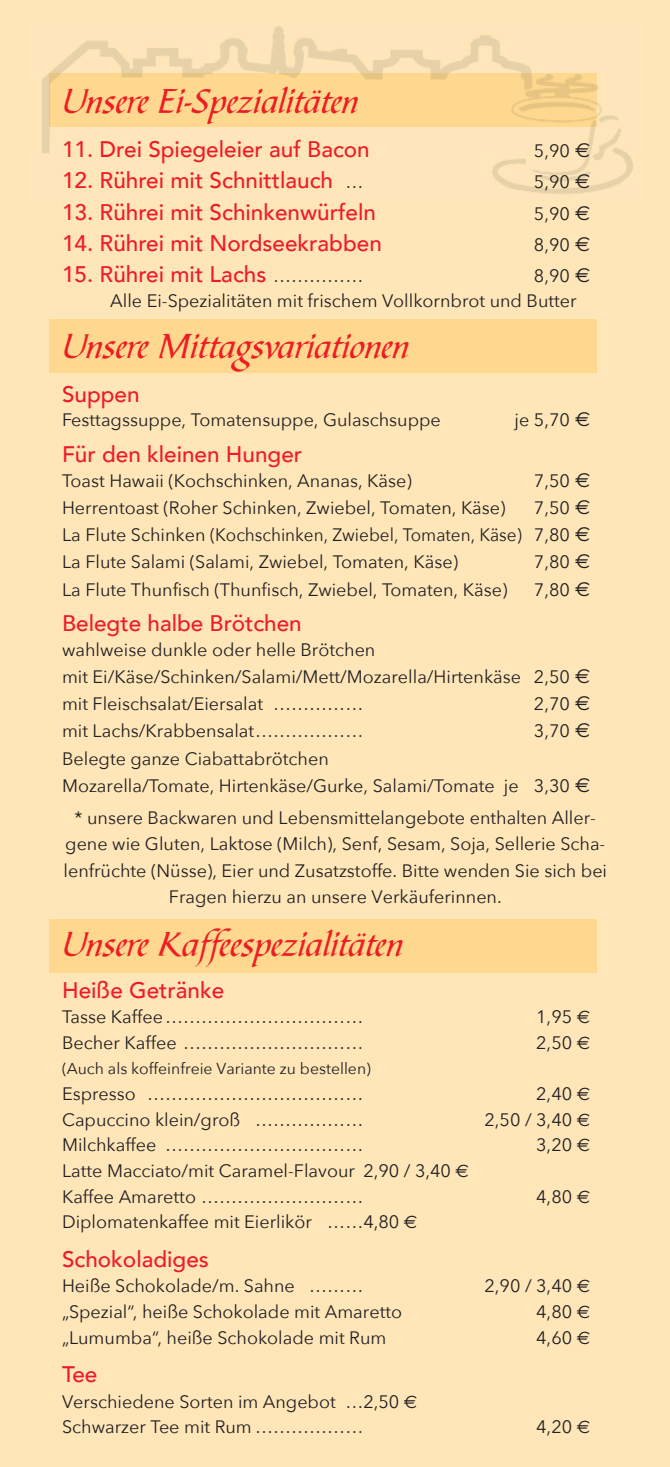
<style>
.page{position:relative;width:670px;height:1467px;background:#fee6b9}
.page>*{position:absolute;margin:0;border:0;box-sizing:border-box;transform-origin:0 0}
.t1{font:36px "Bible Scr D";color:#ee1d23}
.t2{font:500 22.5px "Avenir";color:#ee1c28}
.t3{font:18px/27.2px "Avenir Next";color:#231f20}
.t4{font:15.75px "Avenir Next";color:#231f20}
.s1{font-family:"Euro Sans";font-size:20.25px}
.s2{font-family:"Avenir Next";font-weight:400;font-size:18px;color:#231f20}
.s3{font-family:"Euro Sans"}
</style>
<div class="page">
<div style="left:50px;top:320px;width:547px;height:53px;background:#fed88f"></div>
<img style="left:42px;top:26px;width:591px;height:168px">
<img style="left:50px;top:74px;width:547px;height:53px">
<div style="left:50px;top:919px;width:547px;height:54px;background:#fed88f"></div>
<h1 class="t1" style="left:62px;top:80px;width:298px">Unsere Ei-Spezialitäten</h1>
<p class="t2" style="left:62px;top:135px;width:309px">11. Drei Spiegeleier auf Bacon</p>
<p class="t3" style="left:534px;top:138px;width:58px">5,90 <span class="s1">€</span></p>
<p class="t2" style="left:62px;top:166px;width:303px">12. Rührei mit Schnittlauch <span class="s2">…</span></p>
<p class="t3" style="left:534px;top:169px;width:58px">5,90 <span class="s1">€</span></p>
<p class="t2" style="left:62px;top:197px;width:315px">13. Rührei mit Schinkenwürfeln</p>
<p class="t3" style="left:534px;top:200px;width:58px">5,90 <span class="s1">€</span></p>
<p class="t2" style="left:62px;top:228px;width:321px">14. Rührei mit Nordseekrabben</p>
<p class="t3" style="left:534px;top:232px;width:58px">8,90 <span class="s1">€</span></p>
<p class="t2" style="left:62px;top:260px;width:303px">15. Rührei mit Lachs <span class="s2">……………</span></p>
<p class="t3" style="left:110px;top:264px;width:481px;line-height:24.8px;text-indent:424px">8,90 <span class="s1">€<br></span>Alle Ei-Spezialitäten mit frischem Vollkornbrot und Butter</p>
<h1 class="t1" style="left:62px;top:324px;width:348px">Unsere Mittagsvariationen</h1>
<p class="t2" style="left:62px;top:379px;width:79px">Suppen</p>
<p class="t3" style="left:62px;top:407px;width:380px">Festtagssuppe, Tomatensuppe, Gulaschsuppe</p>
<p class="t3" style="left:514px;top:407px;width:77px">je 5,70 <span class="s1">€</span></p>
<p class="t2" style="left:62px;top:439px;width:242px">Für den kleinen Hunger</p>
<p class="t3" style="left:62px;top:467px;width:351px">Toast Hawaii (Kochschinken, Ananas, Käse)</p>
<p class="t3" style="left:534px;top:467px;width:58px">7,50 <span class="s1">€</span></p>
<p class="t3" style="left:62px;top:494px;width:445px">Herrentoast (Roher Schinken, Zwiebel, Tomaten, Käse)</p>
<p class="t3" style="left:62px;top:494px;width:529px;text-align:justify;text-indent:472px">7,50 <span class="s1">€ </span>La Flute Schinken (Kochschinken, Zwiebel, Tomaten, Käse) 7,80 <span class="s1">€ </span>La Flute Salami (Salami, Zwiebel, Tomaten, Käse)</p>
<p class="t3" style="left:534px;top:549px;width:58px">7,80 <span class="s1">€</span></p>
<p class="t3" style="left:62px;top:576px;width:447px">La Flute Thunfisch (Thunfisch, Zwiebel, Tomaten, Käse)</p>
<p class="t3" style="left:534px;top:576px;width:58px">7,80 <span class="s1">€</span></p>
<p class="t2" style="left:62px;top:608px;width:241px">Belegte halbe Brötchen</p>
<p class="t3" style="left:62px;top:636px;width:529px">wahlweise dunkle oder helle Brötchen<br>mit Ei/Käse/Schinken/Salami/Mett/Mozarella/Hirtenkäse 2,50 <span class="s1">€ </span>mit Fleischsalat/Eiersalat ……………</p>
<p class="t3" style="left:534px;top:691px;width:58px">2,70 <span class="s1">€</span></p>
<p class="t3" style="left:62px;top:718px;width:303px">mit Lachs/Krabbensalat………………</p>
<p class="t3" style="left:534px;top:718px;width:58px">3,70 <span class="s1">€</span></p>
<p class="t3" style="left:62px;top:745px;width:529px">Belegte ganze Ciabattabrötchen<br>Mozarella/Tomate, Hirtenkäse/Gurke, Salami/Tomate je 3,30 <span class="s1">€</span></p>
<p class="t3" style="left:63px;top:806px;width:545px;line-height:26.1px;text-align:center">* unsere Backwaren und Lebensmittelangebote enthalten Aller&shy;gene wie Gluten, Laktose (Milch), Senf, Sesam, Soja, Sellerie Scha&shy;lenfrüchte (Nüsse), Eier und Zusatzstoffe. Bitte wenden Sie sich bei Fragen hierzu an unsere Verkäuferinnen.</p>
<h1 class="t1" style="left:62px;top:923px;width:342px">Unsere Kaffeespezialitäten</h1>
<p class="t2" style="left:62px;top:976px;width:164px">Heiße Getränke</p>
<p class="t3" style="left:62px;top:1004px;width:303px">Tasse Kaffee……………………………</p>
<p class="t3" style="left:536px;top:1004px;width:55px">1,95 <span class="s3">€</span></p>
<p class="t3" style="left:62px;top:1029px;width:303px">Becher Kaffee …………………………</p>
<p class="t3" style="left:536px;top:1029px;width:55px">2,50 <span class="s3">€</span></p>
<p class="t4" style="left:62px;top:1059px;width:310px">(Auch als koffeinfreie Variante zu bestellen)</p>
<p class="t3" style="left:62px;top:1081px;width:303px">Espresso ………………………………</p>
<p class="t3" style="left:536px;top:1081px;width:55px">2,40 <span class="s3">€</span></p>
<p class="t3" style="left:62px;top:1106px;width:303px">Capuccino klein/groß ………………</p>
<p class="t3" style="left:484px;top:1106px;width:107px">2,50 / 3,40 <span class="s3">€</span></p>
<p class="t3" style="left:62px;top:1132px;width:303px">Milchkaffee ……………………………</p>
<p class="t3" style="left:536px;top:1132px;width:55px">3,20 <span class="s3">€</span></p>
<p class="t3" style="left:62px;top:1158px;width:408px;line-height:25.7px">Latte Macciato/mit Caramel-Flavour 2,90 / 3,40 <span class="s3">€<br></span>Kaffee Amaretto ………………………</p>
<p class="t3" style="left:536px;top:1183px;width:55px">4,80 <span class="s3">€</span></p>
<p class="t3" style="left:62px;top:1209px;width:357px">Diplomatenkaffee mit Eierlikör ……4,80 <span class="s3">€</span></p>
<p class="t2" style="left:62px;top:1244px;width:148px">Schokoladiges</p>
<p class="t3" style="left:62px;top:1273px;width:303px">Heiße Schokolade/m. Sahne ………</p>
<p class="t3" style="left:484px;top:1273px;width:107px">2,90 / 3,40 <span class="s3">€</span></p>
<p class="t3" style="left:62px;top:1299px;width:341px">„Spezial“, heiße Schokolade mit Amaretto</p>
<p class="t3" style="left:536px;top:1299px;width:56px">4,80 <span class="s3">€</span></p>
<p class="t3" style="left:62px;top:1324px;width:326px">„Lumumba“, heiße Schokolade mit Rum</p>
<p class="t3" style="left:536px;top:1324px;width:55px">4,60 <span class="s3">€</span></p>
<p class="t2" style="left:62px;top:1360px;width:37px">Tee</p>
<p class="t3" style="left:62px;top:1389px;width:357px;line-height:25.7px">Verschiedene Sorten im Angebot …2,50 <span class="s3">€<br></span>Schwarzer Tee mit Rum ………………</p>
<p class="t3" style="left:536px;top:1414px;width:56px">4,20 <span class="s3">€</span></p>
</div>
